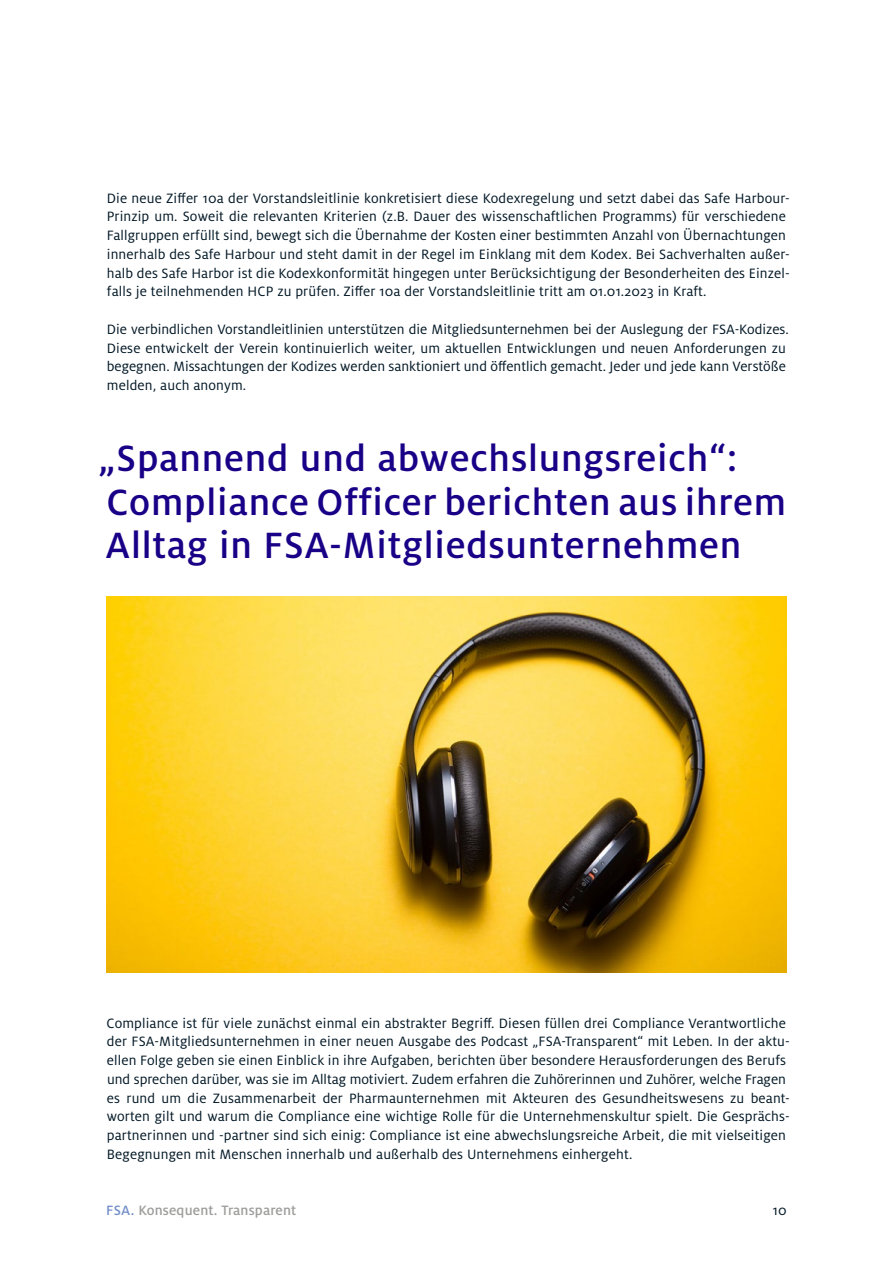
<style>
.page{position:relative;width:893px;height:1263px;background:#fff}
.page>*{position:absolute;margin:0;border:0;box-sizing:border-box;transform-origin:0 0}
.t1{font:500 40.5px/43.5px "Milo Pro";letter-spacing:.02em;color:#190087}
.t2{font:15px/18.8px "Milo Pro";letter-spacing:.01em;color:#001725}
.t3{font:500 15px "Milo Pro";letter-spacing:.01em;color:#9d9d9c}
.s1{color:#748fc9}
</style>
<div class="page">
<img style="left:106px;top:596px;width:681px;height:376px">
<p class="t2" style="left:107px;top:189px;width:685px">Die neue Ziffer 10a der Vorstandsleitlinie konkretisiert diese Kodexregelung und setzt dabei das Safe Harbour-Prinzip um. Soweit die relevanten Kriterien (z.B. Dauer des wissenschaftlichen Programms) für verschiedene Fallgruppen erfüllt sind, bewegt sich die Übernahme der Kosten einer bestimmten Anzahl von Übernachtungen innerhalb des Safe Harbour und steht damit in der Regel im Einklang mit dem Kodex. Bei Sachverhalten außer&shy;halb des Safe Harbor ist die Kodexkonformität hingegen unter Berücksichtigung der Besonderheiten des Einzel&shy;falls je teilnehmenden HCP zu prüfen. Ziffer 10a der Vorstandsleitlinie tritt am 01.01.2023 in Kraft.</p>
<p class="t2" style="left:107px;top:320px;width:683px">Die verbindlichen Vorstandleitlinien unterstützen die Mitgliedsunternehmen bei der Auslegung der FSA-Kodizes.<br>Diese entwickelt der Verein kontinuierlich weiter, um aktuellen Entwicklungen und neuen Anforderungen zu begegnen. Missachtungen der Kodizes werden sanktioniert und öffentlich gemacht. Jeder und jede kann Verstöße melden, auch anonym.</p>
<h1 class="t1" style="left:98px;top:437px;width:689px">„Spannend und abwechslungsreich“:<br>Compliance Officer berichten aus ihrem<br>Alltag in FSA-Mitgliedsunternehmen</h1>
<p class="t2" style="left:106px;top:1014px;width:685px">Compliance ist für viele zunächst einmal ein abstrakter Begriff. Diesen füllen drei Compliance Verantwortliche der FSA-Mitgliedsunternehmen in einer neuen Ausgabe des Podcast „FSA-Transparent“ mit Leben. In der aktu&shy;ellen Folge geben sie einen Einblick in ihre Aufgaben, berichten über besondere Herausforderungen des Berufs und sprechen darüber, was sie im Alltag motiviert. Zudem erfahren die Zuhörerinnen und Zuhörer, welche Fragen es rund um die Zusammenarbeit der Pharmaunternehmen mit Akteuren des Gesundheitswesens zu beant&shy;worten gilt und warum die Compliance eine wichtige Rolle für die Unternehmenskultur spielt. Die Gesprächs&shy;partnerinnen und -partner sind sich einig: Compliance ist eine abwechslungsreiche Arbeit, die mit vielseitigen Begegnungen mit Menschen innerhalb und außerhalb des Unternehmens einhergeht.</p>
<p class="t3" style="left:106px;top:1202px;width:192px"><span class="s1">FSA.</span> Konsequent. Transparent</p>
<p class="t2" style="left:773px;top:1201px;width:15px">10</p>
</div>
